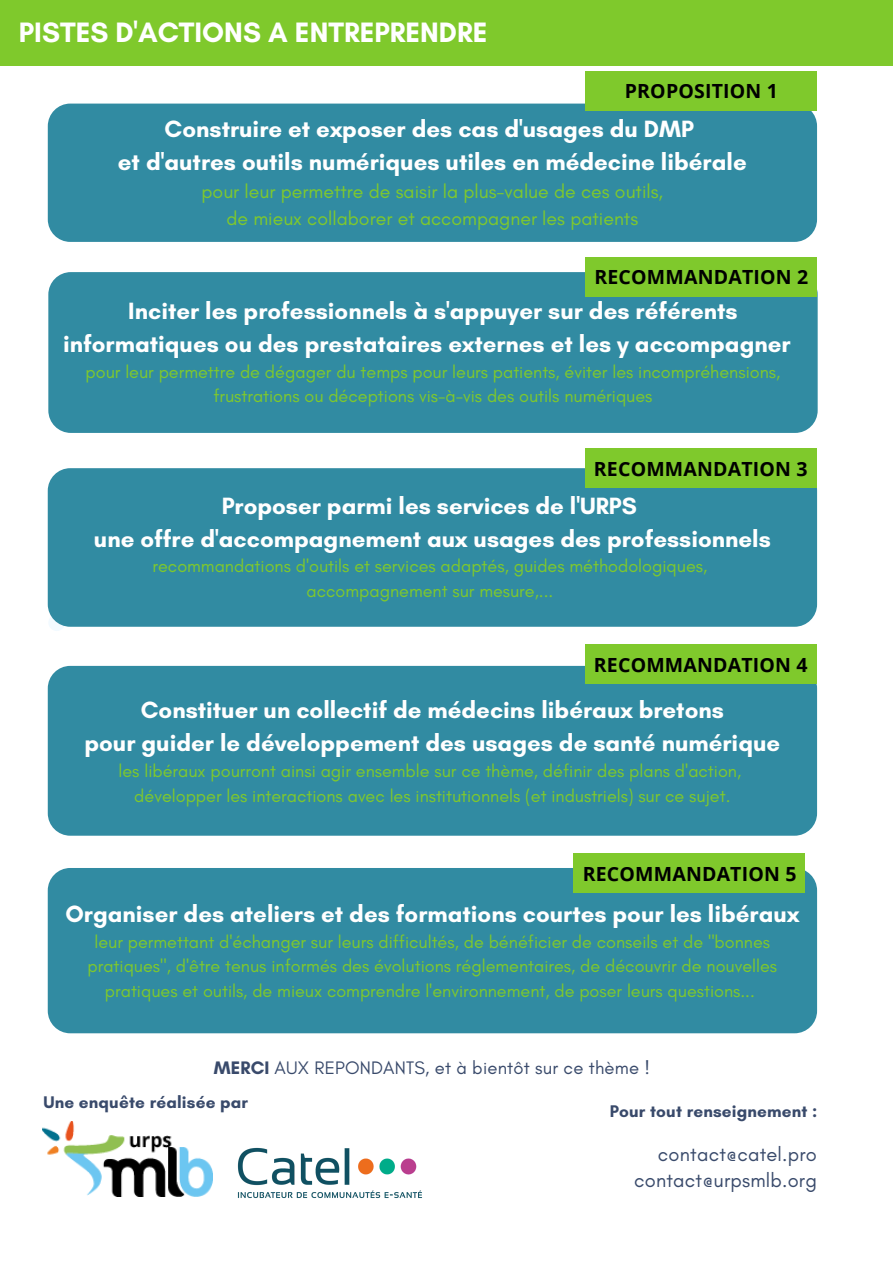
<style>
.page{position:relative;width:893px;height:1264px;background:#fff}
.page>*{position:absolute;margin:0;border:0;box-sizing:border-box;transform-origin:0 0}
.t1{font:700 28.5px "Glacial Indifference";color:#fff}
.t2{font:700 24px/32.5px "Glacial Indifference";color:#fff;text-align:center}
.t3{font:20.1px/26.8px "Glacial Indifference";letter-spacing:.01em;color:#394a6b;text-align:right}
.t4{font:19.5px/27px "Glacial Indifference";color:#7fc92c;text-align:center}
.t5{font:700 19.5px "Open Sans";letter-spacing:.01em;color:#000}
.t6{font:18.45px "Glacial Indifference";letter-spacing:.01em;color:#394a6b}
.t7{font:18px/24.8px "Glacial Indifference";color:#7fc92c;text-align:center}
.t8{font:700 17.1px "Glacial Indifference";letter-spacing:.01em;color:#394a6b}
.s1{font-weight:700}
</style>
<div class="page">
<div style="left:0;top:0;width:892px;height:65px;background:#7fc92c"></div>
<div style="left:48px;top:272px;width:769px;height:161px;background:#318ba2;border-radius:22px"></div>
<div style="left:585px;top:257px;width:231px;height:39px;background:#7fc92c"></div>
<div style="left:48px;top:104px;width:769px;height:138px;background:#318ba2;border-radius:23px"></div>
<div style="left:585px;top:71px;width:231px;height:40px;background:#7fc92c"></div>
<div style="left:48px;top:614px;width:17px;height:17px;background:#f2faff;border-radius:50%"></div>
<div style="left:48px;top:468px;width:769px;height:158px;background:#318ba2;border-radius:23px"></div>
<div style="left:584px;top:448px;width:232px;height:40px;background:#7fc92c"></div>
<div style="left:48px;top:666px;width:769px;height:169px;background:#318ba2;border-radius:22px"></div>
<div style="left:584px;top:644px;width:232px;height:40px;background:#7fc92c"></div>
<div style="left:48px;top:868px;width:769px;height:165px;background:#318ba2;border-radius:23px"></div>
<div style="left:573px;top:853px;width:232px;height:40px;background:#7fc92c"></div>
<img style="left:42px;top:1121px;width:170px;height:74px">
<img style="left:237px;top:1147px;width:185px;height:51px">
<h1 class="t1" style="left:19px;top:15px;width:470px">PISTES D'ACTIONS A ENTREPRENDRE</h1>
<p class="t5" style="left:624px;top:78px;width:155px">PROPOSITION 1</p>
<h2 class="t2" style="left:118px;top:112px;width:630px">Construire et exposer des cas d'usages du DMP<br>et d'autres outils numériques utiles en médecine libérale</h2>
<p class="t4" style="left:201px;top:177px;width:463px">pour leur permettre de saisir la plus-value de ces outils, de mieux collaborer et accompagner les patients</p>
<p class="t5" style="left:594px;top:263px;width:215px">RECOMMANDATION 2</p>
<h2 class="t2" style="left:63px;top:294px;width:729px">Inciter les professionnels à s'appuyer sur des référents informatiques ou des prestataires externes et les y accompagner</h2>
<p class="t7" style="left:86px;top:359px;width:696px">pour leur permettre de dégager du temps pour leurs patients, éviter les incompréhensions, frustrations ou déceptions vis-à-vis des outils numériques</p>
<p class="t5" style="left:594px;top:455px;width:215px">RECOMMANDATION 3</p>
<h2 class="t2" style="left:94px;top:489px;width:678px">Proposer parmi les services de l'URPS<br>une offre d'accompagnement aux usages des professionnels</h2>
<p class="t7" style="left:152px;top:554px;width:556px">recommandations d'outils et services adaptés, guides méthodologiques, accompagnement sur mesure,...</p>
<p class="t5" style="left:594px;top:650px;width:215px">RECOMMANDATION 4</p>
<h2 class="t2" style="left:84px;top:693px;width:697px">Constituer un collectif de médecins libéraux bretons<br>pour guider le développement des usages de santé numérique</h2>
<p class="t7" style="left:118px;top:758px;width:624px">les libéraux pourront ainsi agir ensemble sur ce thème, définir des plans d'action, développer les interactions avec les institutionnels (et industriels) sur ce sujet.</p>
<p class="t5" style="left:582px;top:860px;width:215px">RECOMMANDATION 5</p>
<h2 class="t2" style="left:65px;top:897px;width:735px">Organiser des ateliers et des formations courtes pour les libéraux</h2>
<p class="t7" style="left:87px;top:928px;width:691px">leur permettant d'échanger sur leurs difficultés, de bénéficier de conseils et de "bonnes pratiques", d'être tenus informés des évolutions réglementaires, de découvrir de nouvelles pratiques et outils, de mieux comprendre l'environnement, de poser leurs questions...</p>
<p class="t6" style="left:214px;top:1056px;width:438px"><span class="s1">MERCI</span> AUX REPONDANTS, et à bientôt sur ce thème !</p>
<p class="t8" style="left:43px;top:1091px;width:206px">Une enquête réalisée par</p>
<p class="t3" style="left:634px;top:1140px;width:184px">contact@catel.pro contact@urpsmlb.org</p>
<p class="t8" style="left:609px;top:1101px;width:209px">Pour tout renseignement :</p>
</div>
